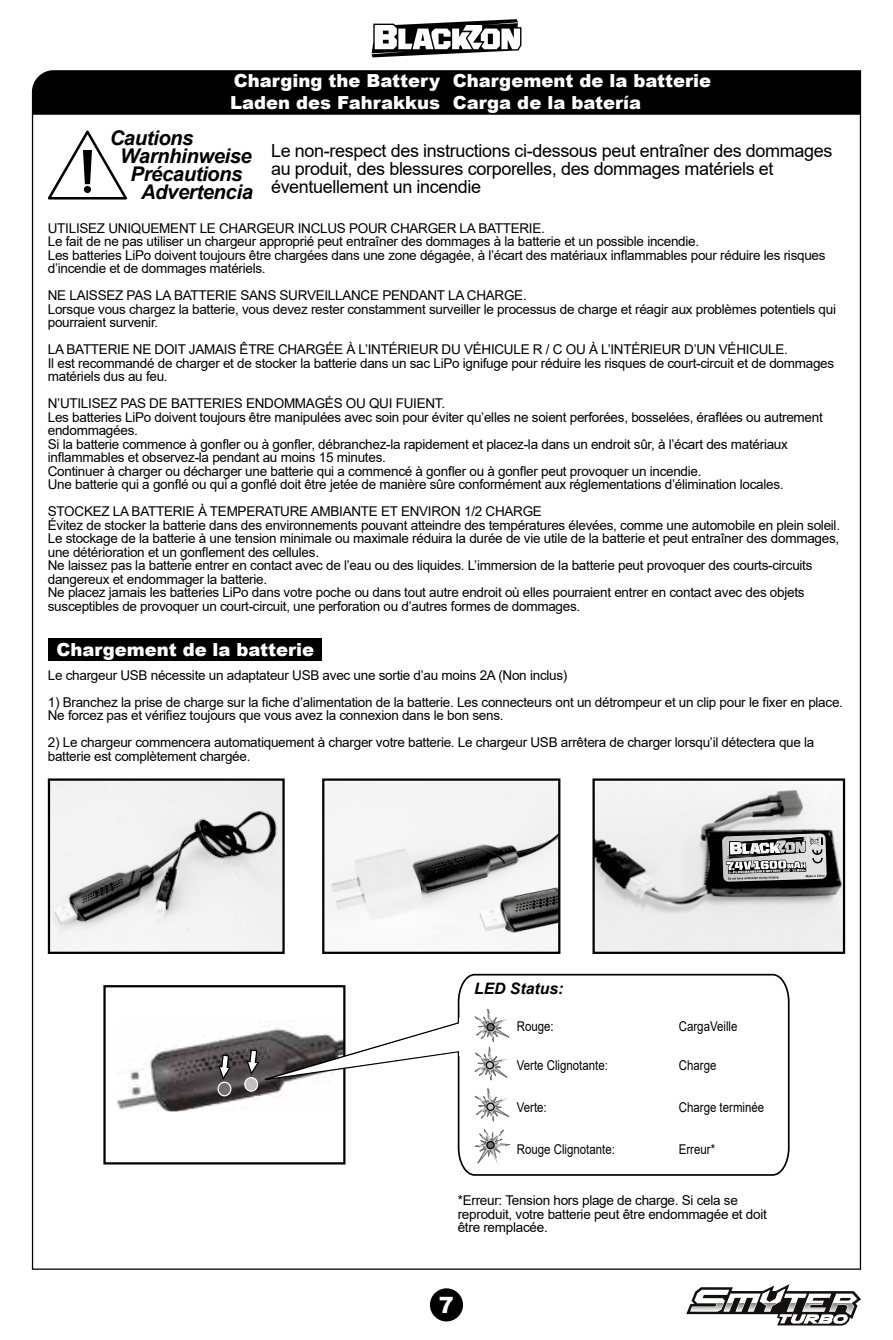
<style>
.page{position:relative;width:893px;height:1340px;background:#fff}
.page>*{position:absolute;margin:0;border:0;box-sizing:border-box;transform-origin:0 0}
.t1{font:900 22.5px "Arial";color:#fff}
.t2{font:italic 700 20.25px "Arial";letter-spacing:-.02em;color:#000}
.t3{font:18px/18px "Arial";letter-spacing:-.02em;color:#000}
.t4{font:900 18px/21.6px "Arial";color:#fff}
.t5{font:italic 700 15.75px "Arial";color:#000}
.t6{font:13.5px/13.5px "Arial";letter-spacing:-.02em;color:#000}
.t7{font:13.5px "Arial";color:#000;scale:.85 1}
.t8{font:13.5px "Arial";letter-spacing:-.02em;color:#000;scale:.85 1}
</style>
<div class="page">
<svg style="left:372px;top:19px;width:149px;height:38px"></svg>
<div style="left:430px;top:1288px;width:33px;height:33px;background:#000;border-radius:17px"></div>
<svg style="left:686px;top:1284px;width:175px;height:41px"></svg>
<div style="left:32px;top:70px;width:829px;height:43px;background:#000"></div>
<svg style="left:48px;top:130px;width:79px;height:69px"></svg>
<img style="left:117px;top:1035px;width:125px;height:76px">
<div style="left:218px;top:1082px;width:13px;height:13px;background:#706f6f;border-radius:50%"></div>
<div style="left:217px;top:1081px;width:14px;height:15px;border:1px solid #fff;border-radius:50%"></div>
<svg style="left:217px;top:1053px;width:15px;height:28px"></svg>
<div style="left:103px;top:985px;width:242px;height:179px;border:2px solid #000"></div>
<svg style="left:557px;top:973px;width:233px;height:203px"></svg>
<svg style="left:242px;top:973px;width:315px;height:203px"></svg>
<svg style="left:487px;top:1103px;width:7px;height:7px"></svg>
<div style="left:486px;top:1102px;width:9px;height:9px;border:1px solid #000;border-radius:50%"></div>
<svg style="left:487px;top:1141px;width:7px;height:7px"></svg>
<div style="left:486px;top:1140px;width:9px;height:9px;border:1px solid #000;border-radius:50%"></div>
<img style="left:51px;top:781px;width:231px;height:170px">
<div style="left:48px;top:778px;width:237px;height:176px;border:2px solid #000"></div>
<img style="left:595px;top:781px;width:247px;height:170px">
<svg style="left:722px;top:833px;width:105px;height:48px;background:#9e9e9e"></svg>
<div style="left:592px;top:778px;width:253px;height:176px;border:2px solid #000"></div>
<img style="left:325px;top:781px;width:232px;height:152px">
<div style="left:322px;top:778px;width:238px;height:176px;border:2px solid #000"></div>
<div style="left:48px;top:638px;width:273px;height:22px;background:#000"></div>
<h3 class="t4" style="left:230px;top:70px;width:211px">Charging the Battery<br>Laden des Fahrakkus</h3>
<h3 class="t4" style="left:453px;top:70px;width:260px">Chargement de la batterie<br>Carga de la batería</h3>
<h3 class="t3" style="left:271px;top:142px;width:563px">Le non-respect des instructions ci-dessous peut entraîner des dommages au produit, des blessures corporelles, des dommages matériels et éventuellement un incendie</h3>
<h2 class="t2" style="left:110px;top:124px;width:85px">Cautions</h2>
<h2 class="t2" style="left:120px;top:142px;width:133px">Warnhinweise</h2>
<h2 class="t2" style="left:131px;top:160px;width:113px">Précautions</h2>
<h2 class="t2" style="left:141px;top:178px;width:113px">Advertencia</h2>
<p class="t6" style="left:48px;top:221px;width:779px">UTILISEZ UNIQUEMENT LE CHARGEUR INCLUS POUR CHARGER LA BATTERIE.<br>Le fait de ne pas utiliser un chargeur approprié peut entraîner des dommages à la batterie et un possible incendie.<br>Les batteries LiPo doivent toujours être chargées dans une zone dégagée, à l’écart des matériaux inflammables pour réduire les risques d’incendie et de dommages matériels.</p>
<p class="t6" style="left:48px;top:289px;width:790px">NE LAISSEZ PAS LA BATTERIE SANS SURVEILLANCE PENDANT LA CHARGE.<br>Lorsque vous chargez la batterie, vous devez rester constamment surveiller le processus de charge et réagir aux problèmes potentiels qui pourraient survenir.</p>
<p class="t6" style="left:48px;top:343px;width:788px">LA BATTERIE NE DOIT JAMAIS ÊTRE CHARGÉE À L’INTÉRIEUR DU VÉHICULE R / C OU À L’INTÉRIEUR D’UN VÉHICULE.<br>Il est recommandé de charger et de stocker la batterie dans un sac LiPo ignifuge pour réduire les risques de court-circuit et de dommages matériels dus au feu.</p>
<p class="t6" style="left:48px;top:397px;width:776px">N’UTILISEZ PAS DE BATTERIES ENDOMMAGÉS OU QUI FUIENT.<br>Les batteries LiPo doivent toujours être manipulées avec soin pour éviter qu’elles ne soient perforées, bosselées, éraflées ou autrement endommagées.<br>Si la batterie commence à gonfler ou à gonfler, débranchez-la rapidement et placez-la dans un endroit sûr, à l’écart des matériaux inflammables et observez-la pendant au moins 15 minutes.<br>Continuer à charger ou décharger une batterie qui a commencé à gonfler ou à gonfler peut provoquer un incendie.<br>Une batterie qui a gonflé ou qui a gonflé doit être jetée de manière sûre conformément aux réglementations d’élimination locales.</p>
<p class="t6" style="left:48px;top:505px;width:794px">STOCKEZ LA BATTERIE À TEMPERATURE AMBIANTE ET ENVIRON 1/2 CHARGE<br>Évitez de stocker la batterie dans des environnements pouvant atteindre des températures élevées, comme une automobile en plein soleil.<br>Le stockage de la batterie à une tension minimale ou maximale réduira la durée de vie utile de la batterie et peut entraîner des dommages, une détérioration et un gonflement des cellules.<br>Ne laissez pas la batterie entrer en contact avec de l’eau ou des liquides. L’immersion de la batterie peut provoquer des courts-circuits dangereux et endommager la batterie.<br>Ne placez jamais les batteries LiPo dans votre poche ou dans tout autre endroit où elles pourraient entrer en contact avec des objets susceptibles de provoquer un court-circuit, une perforation ou d’autres formes de dommages.</p>
<h3 class="t4" style="left:56px;top:638px;width:259px">Chargement de la batterie</h3>
<p class="t6" style="left:48px;top:668px;width:521px">Le chargeur USB nécessite un adaptateur USB avec une sortie d’au moins 2A (Non inclus)</p>
<p class="t6" style="left:48px;top:695px;width:797px">1) Branchez la prise de charge sur la fiche d’alimentation de la batterie. Les connecteurs ont un détrompeur et un clip pour le fixer en place.<br>Ne forcez pas et vérifiez toujours que vous avez la connexion dans le bon sens.</p>
<p class="t6" style="left:48px;top:735px;width:768px">2) Le chargeur commencera automatiquement à charger votre batterie. Le chargeur USB arrêtera de charger lorsqu’il détectera que la batterie est complètement chargée.</p>
<p class="t5" style="left:474px;top:977px;width:91px">LED Status:</p>
<p class="t8" style="left:517px;top:1017px;width:45px">Rouge:</p>
<p class="t7" style="left:679px;top:1017px;width:71px">CargaVeille</p>
<p class="t7" style="left:517px;top:1056px;width:109px">Verte Clignotante:</p>
<p class="t8" style="left:679px;top:1056px;width:46px">Charge</p>
<p class="t8" style="left:517px;top:1097px;width:37px">Verte:</p>
<p class="t7" style="left:679px;top:1097px;width:102px">Charge terminée</p>
<p class="t7" style="left:517px;top:1139px;width:117px">Rouge Clignotante:</p>
<p class="t8" style="left:679px;top:1139px;width:44px">Erreur*</p>
<p class="t6" style="left:458px;top:1193px;width:311px">*Erreur: Tension hors plage de charge. Si cela se reproduit, votre batterie peut être endommagée et doit être remplacée.</p>
<h1 class="t1" style="left:439px;top:1288px;width:17px">7</h1>
</div>
